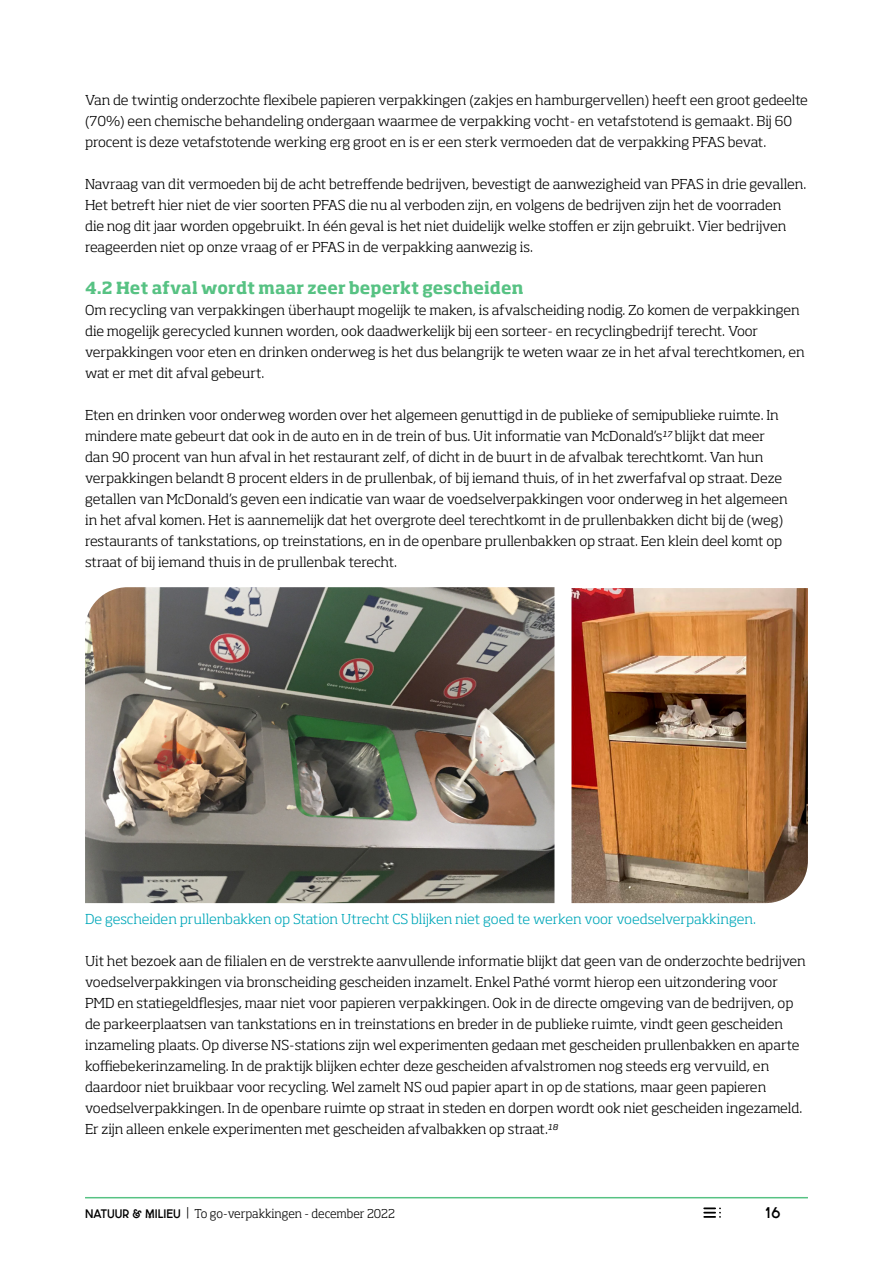
<style>
.page{position:relative;width:893px;height:1263px;background:#fff}
.page>*{position:absolute;margin:0;border:0;box-sizing:border-box;transform-origin:0 0}
.t1{font:700 16.5px "Soho Std";letter-spacing:.005em;color:#57c283}
.t2{font:15px "N&M Utrecht Bold";color:#000}
.t3{font:300 13.5px/21px "Soho Std";letter-spacing:-.005em;color:#000;scale:1.05 1}
.t4{font:300 13.5px "Soho Std";color:#00a7b9;scale:1.05 1}
.t5{font:300 12px "Soho Std";color:#000}
.s1{font-family:"N&M Utrecht Bold";font-weight:400}
</style>
<div class="page">
<hr style="left:85px;top:1197px;width:723px;height:1px;background:#57c283">
<svg style="left:704px;top:1207px;width:17px;height:11px"></svg>
<img style="left:571px;top:588px;width:237px;height:315px">
<img style="left:85px;top:587px;width:469px;height:316px">
<p class="t3" style="left:85px;top:89px;width:690px">Van de twintig onderzochte flexibele papieren verpakkingen (zakjes en hamburgervellen) heeft een groot gedeelte (70%) een chemische behandeling ondergaan waarmee de verpakking vocht- en vetafstotend is gemaakt. Bij 60 procent is deze vetafstotende werking erg groot en is er een sterk vermoeden dat de verpakking PFAS bevat.</p>
<p class="t3" style="left:85px;top:173px;width:687px">Navraag van dit vermoeden bij de acht betreffende bedrijven, bevestigt de aanwezigheid van PFAS in drie gevallen.<br>Het betreft hier niet de vier soorten PFAS die nu al verboden zijn, en volgens de bedrijven zijn het de voorraden<br>die nog dit jaar worden opgebruikt. In één geval is het niet duidelijk welke stoffen er zijn gebruikt. Vier bedrijven reageerden niet op onze vraag of er PFAS in de verpakking aanwezig is.</p>
<p class="t1" style="left:85px;top:277px;width:440px">4.2 Het afval wordt maar zeer beperkt gescheiden</p>
<p class="t3" style="left:85px;top:299px;width:687px">Om recycling van verpakkingen überhaupt mogelijk te maken, is afvalscheiding nodig. Zo komen de verpakkingen die mogelijk gerecycled kunnen worden, ook daadwerkelijk bij een sorteer- en recyclingbedrijf terecht. Voor verpakkingen voor eten en drinken onderweg is het dus belangrijk te weten waar ze in het afval terechtkomen, en wat er met dit afval gebeurt.</p>
<p class="t3" style="left:85px;top:404px;width:671px">Eten en drinken voor onderweg worden over het algemeen genuttigd in de publieke of semipublieke ruimte. In mindere mate gebeurt dat ook in de auto en in de trein of bus. Uit informatie van McDonald’s<sup>17</sup> blijkt dat meer dan 90 procent van hun afval in het restaurant zelf, of dicht in de buurt in de afvalbak terechtkomt. Van hun verpakkingen belandt 8 procent elders in de prullenbak, of bij iemand thuis, of in het zwerfafval op straat. Deze getallen van McDonald’s geven een indicatie van waar de voedselverpakkingen voor onderweg in het algemeen in het afval komen. Het is aannemelijk dat het overgrote deel terechtkomt in de prullenbakken dicht bij de (weg) restaurants of tankstations, op treinstations, en in de openbare prullenbakken op straat. Een klein deel komt op straat of bij iemand thuis in de prullenbak terecht.</p>
<p class="t4" style="left:85px;top:911px;width:639px">De gescheiden prullenbakken op Station Utrecht CS blijken niet goed te werken voor voedselverpakkingen.</p>
<p class="t3" style="left:85px;top:950px;width:688px">Uit het bezoek aan de filialen en de verstrekte aanvullende informatie blijkt dat geen van de onderzochte bedrijven voedselverpakkingen via bronscheiding gescheiden inzamelt. Enkel Pathé vormt hierop een uitzondering voor PMD en statiegeldflesjes, maar niet voor papieren verpakkingen. Ook in de directe omgeving van de bedrijven, op de parkeerplaatsen van tankstations en in treinstations en breder in de publieke ruimte, vindt geen gescheiden inzameling plaats. Op diverse NS-stations zijn wel experimenten gedaan met gescheiden prullenbakken en aparte koffiebekerinzameling. In de praktijk blijken echter deze gescheiden afvalstromen nog steeds erg vervuild, en daardoor niet bruikbaar voor recycling. Wel zamelt NS oud papier apart in op de stations, maar geen papieren voedselverpakkingen. In de openbare ruimte op straat in steden en dorpen wordt ook niet gescheiden ingezameld.<br>Er zijn alleen enkele experimenten met gescheiden afvalbakken op straat. <sup>18</sup></p>
<p class="t5" style="left:85px;top:1206px;width:311px"><span class="s1">NATUUR &amp; MILIEU</span> | To go-verpakkingen - december 2022</p>
<p class="t2" style="left:765px;top:1206px;width:17px">16</p>
</div>
